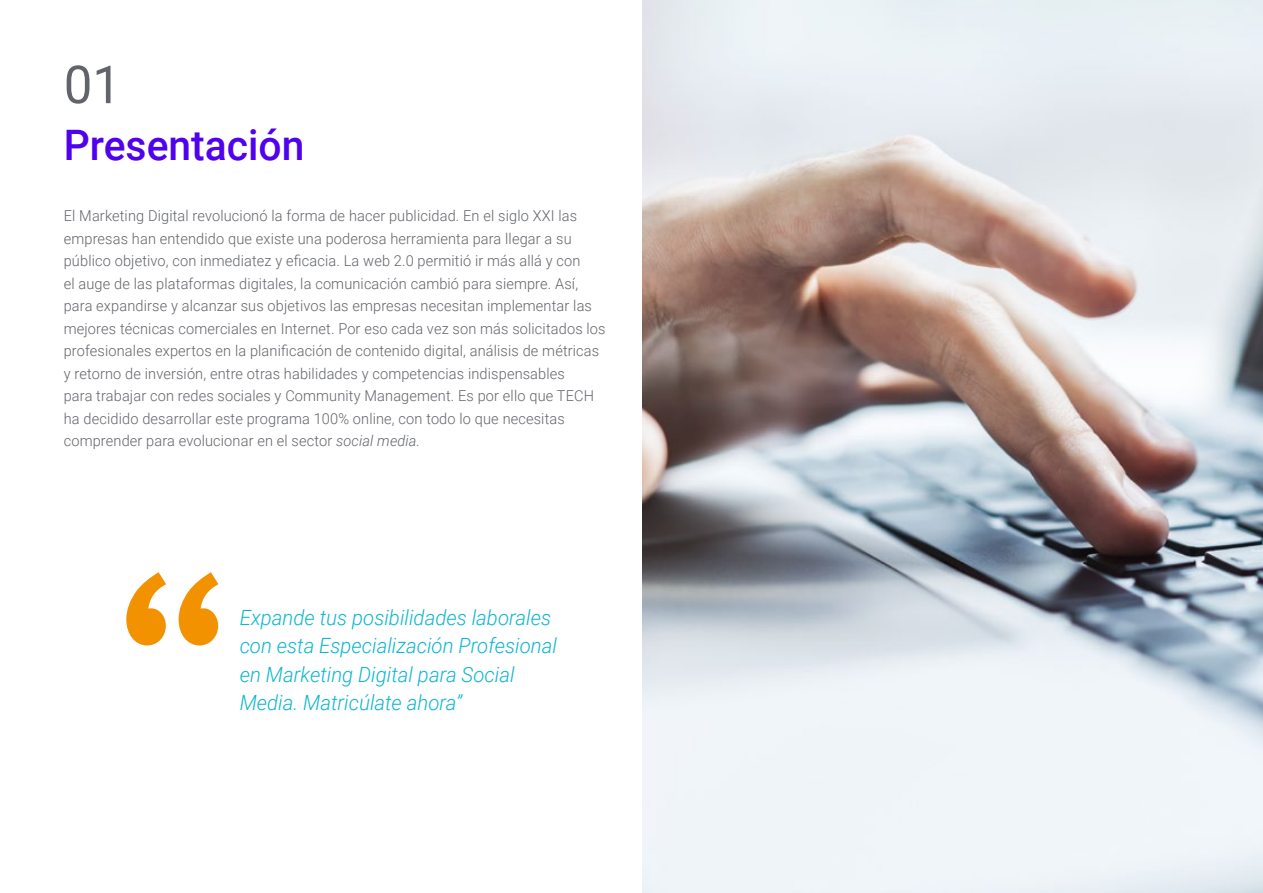
<style>
.page{position:relative;width:1263px;height:893px;background:#fff}
.page>*{position:absolute;margin:0;border:0;box-sizing:border-box;transform-origin:0 0}
.t1{font:52.5px "Roboto";color:#61646a}
.t2{font:500 42px "Roboto";color:#5002ee}
.t3{font:italic 300 21px/28.5px "Roboto";color:#0fb6cf}
.t4{font:300 15px/22.5px "Roboto";letter-spacing:.01em;color:#61646a}
.s1{font-style:italic}
</style>
<div class="page">
<svg style="left:126px;top:572px;width:92px;height:73px"></svg>
<img style="left:642px;top:0;width:621px;height:893px">
<h1 class="t1" style="left:64px;top:48px;width:59px">01</h1>
<h2 class="t2" style="left:64px;top:115px;width:242px">Presentación</h2>
<p class="t4" style="left:64px;top:204px;width:543px">El Marketing Digital revolucionó la forma de hacer publicidad. En el siglo XXI las empresas han entendido que existe una poderosa herramienta para llegar a su público objetivo, con inmediatez y eficacia. La web 2.0 permitió ir más allá y con<br>el auge de las plataformas digitales, la comunicación cambió para siempre. Así, para expandirse y alcanzar sus objetivos las empresas necesitan implementar las mejores técnicas comerciales en Internet. Por eso cada vez son más solicitados los profesionales expertos en la planificación de contenido digital, análisis de métricas y retorno de inversión, entre otras habilidades y competencias indispensables<br>para trabajar con redes sociales y Community Management. Es por ello que TECH ha decidido desarrollar este programa 100% online, con todo lo que necesitas comprender para evolucionar en el sector <span class="s1">social media.</span></p>
<h3 class="t3" style="left:240px;top:602px;width:319px">Expande tus posibilidades laborales con esta Especialización Profesional en Marketing Digital para Social Media. Matricúlate ahora”</h3>
</div>
